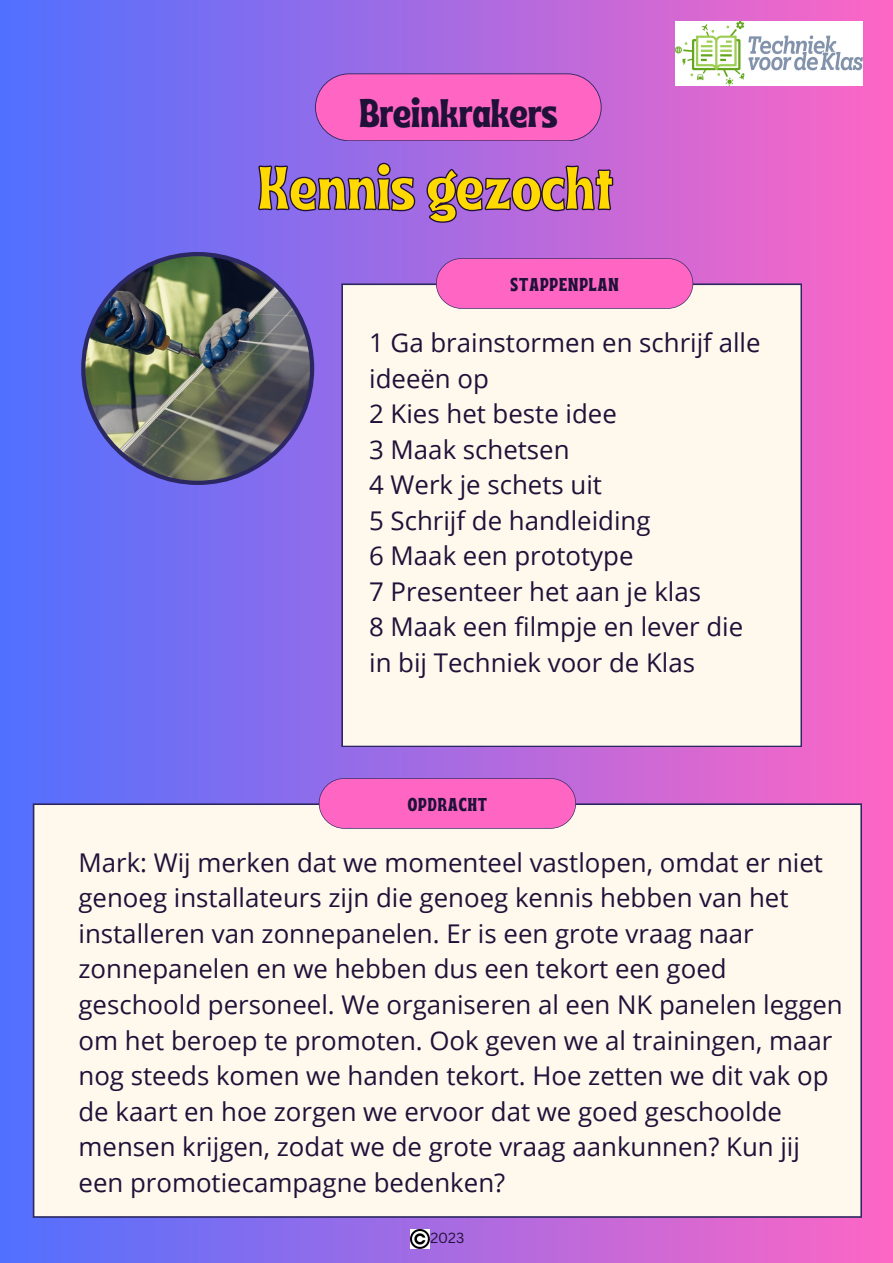
<style>
.page{position:relative;width:893px;height:1263px;background:#fff}
.page>*{position:absolute;margin:0;border:0;box-sizing:border-box;transform-origin:0 0}
.t1{font:61.43px "Ayr Tropika Island Int";color:#ffd900}
.t2{font:39.83px "Ayr Tropika Island Int";color:#201139}
.t3{font:25.8px/35.5px "Open Sans";color:#201139}
.t4{font:18.6px "Ayr Tropika Island Int";letter-spacing:.055em;color:#201139}
.t5{font:14.25px "Canva Sans";color:#201139}
</style>
<div class="page">
<div style="left:0;top:0;width:893px;height:1263px;background:linear-gradient(to right,#5170ff,#fe66c5)"></div>
<div style="left:341px;top:283px;width:461px;height:464px;background:#fff9ed"></div>
<div style="left:33px;top:803px;width:829px;height:415px;background:#fff9ed"></div>
<svg style="left:319px;top:778px;width:257px;height:51px"></svg>
<svg style="left:315px;top:73px;width:286px;height:68px"></svg>
<img style="left:81px;top:252px;width:233px;height:233px">
<img style="left:676px;top:22px;width:186px;height:64px">
<img style="left:410px;top:1229px;width:19px;height:20px">
<svg style="left:436px;top:258px;width:257px;height:51px"></svg>
<svg style="left:257px;top:162px;width:357px;height:61px"></svg>
<p class="t2" style="left:359px;top:75px;width:199px">Breinkrakers</p>
<p class="t1" style="left:258px;top:129px;width:357px">Kennis gezocht</p>
<p class="t4" style="left:510px;top:267px;width:110px">STAPPENPLAN</p>
<p class="t3" style="left:369px;top:324px;width:393px">1 Ga brainstormen en schrijf alle ideeën op</p>
<p class="t3" style="left:369px;top:395px;width:249px">2 Kies het beste idee</p>
<p class="t3" style="left:369px;top:431px;width:202px">3 Maak schetsen</p>
<p class="t3" style="left:369px;top:466px;width:234px">4 Werk je schets uit</p>
<p class="t3" style="left:369px;top:502px;width:283px">5 Schrijf de handleiding</p>
<p class="t3" style="left:369px;top:537px;width:266px">6 Maak een prototype</p>
<p class="t3" style="left:369px;top:573px;width:333px">7 Presenteer het aan je klas</p>
<p class="t3" style="left:369px;top:608px;width:375px">8 Maak een filmpje en lever die in bij Techniek voor de Klas</p>
<p class="t4" style="left:408px;top:787px;width:81px">OPDRACHT</p>
<p class="t3" style="left:78px;top:844px;width:766px">Mark: Wij merken dat we momenteel vastlopen, omdat er niet genoeg installateurs zijn die genoeg kennis hebben van het installeren van zonnepanelen. Er is een grote vraag naar zonnepanelen en we hebben dus een tekort een goed geschoold personeel. We organiseren al een NK panelen leggen om het beroep te promoten. Ook geven we al trainingen, maar nog steeds komen we handen tekort. Hoe zetten we dit vak op de kaart en hoe zorgen we ervoor dat we goed geschoolde mensen krijgen, zodat we de grote vraag aankunnen? Kun jij een promotiecampagne bedenken?</p>
<p class="t5" style="left:430px;top:1227px;width:35px">2023</p>
</div>
